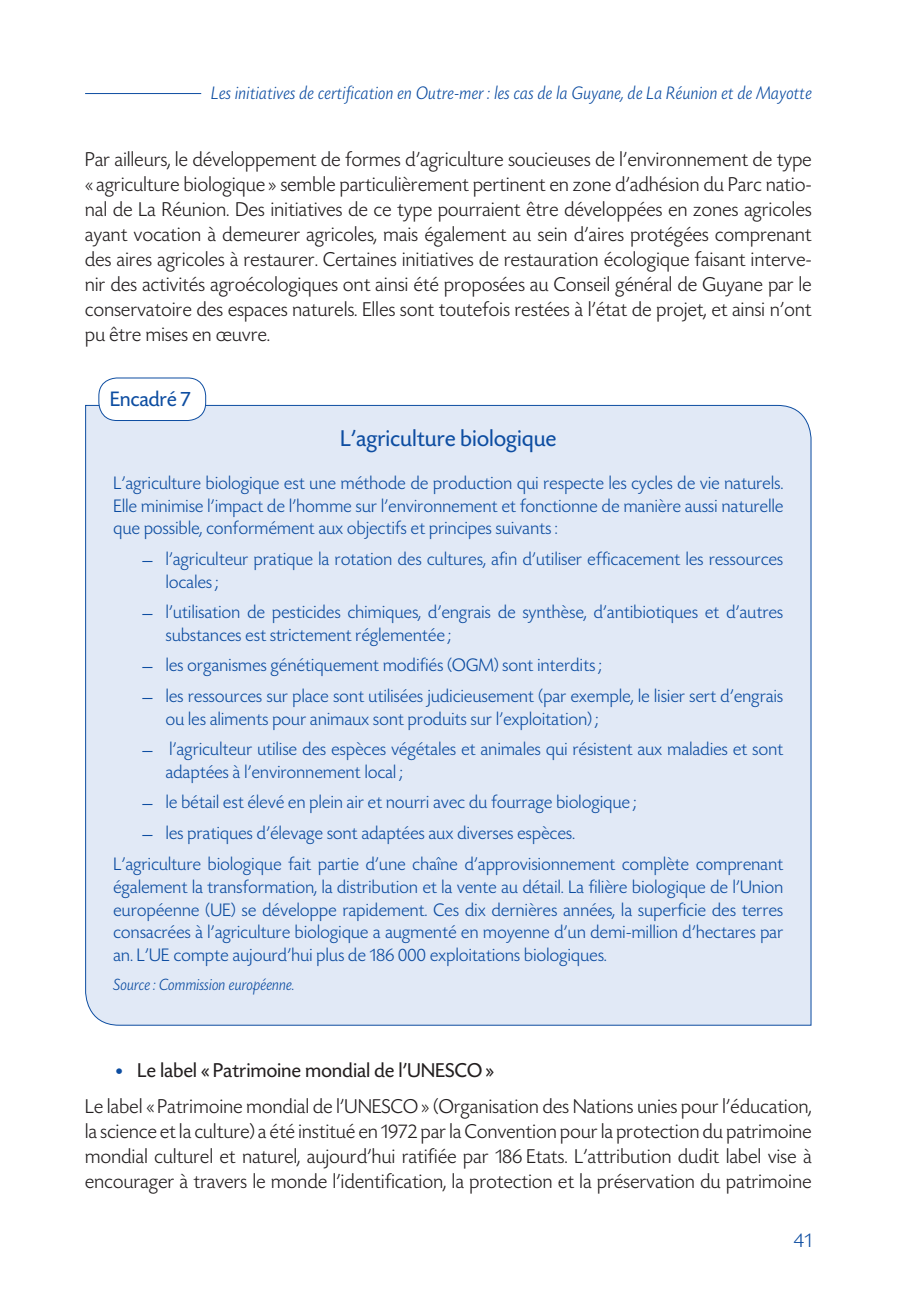
<style>
.page{position:relative;width:908px;height:1304px;background:#fff}
.page>*{position:absolute;margin:0;border:0;box-sizing:border-box;transform-origin:0 0}
.Titre_Encadré{font:24px "Today SH";letter-spacing:.02em;color:#0d4da1}
.Titre_Tableau{font:22px "Today SH";letter-spacing:.01em;color:#0d4da1}
.Tx_courant{font:300 21px/25px "Today SH";letter-spacing:.02em;color:#231f20;text-align:justify}
.Tx_Puces{font:21px "Today SH";letter-spacing:.02em;color:#231f20}
.t1{font:300 21px "Today SH";color:#0d4da1}
.Encadré_Puces{font:300 19px/22.8px "Today SH";letter-spacing:.02em;color:#0d4da1}
.Tx_Encadré{font:300 19px/22.8px "Today SH";letter-spacing:.02em;color:#0d4da1;text-align:justify}
.t2{font:italic 300 19px "Today SH";letter-spacing:.03em;color:#0d4da1}
.Tx_Encadré-2{font:italic 300 17px "Today SH";letter-spacing:.02em;color:#0d4da1}
.s1{font-size:23px}
.s2{font-family:"Gill Sans Std";font-weight:300;font-size:23px;color:#0d4da1}
</style>
<div class="page">
<div style="left:85px;top:404px;width:726px;height:622px;background:#e1e9f6"></div>
<div style="left:99px;top:378px;width:106px;height:42px;background:#fff;border-radius:18px"></div>
<div style="left:98px;top:377px;width:108px;height:44px;border:1px solid #0d4da1;border-radius:18px"></div>
<hr style="left:85px;top:93px;width:726px;height:1px;background:#0d4da1">
<div style="left:201px;top:85px;width:620px;height:14px;background:#fff"></div>
<p class="t2" style="left:211px;top:83px;width:601px">Les initiatives de certification en Outre-mer : les cas de la Guyane, de La Réunion et de Mayotte</p>
<p class="Tx_courant" style="left:85px;top:147px;width:727px">Par ailleurs, le développement de formes d’agriculture soucieuses de l’environnement de type «agriculture biologique » semble particulièrement pertinent en zone d’adhésion du Parc natio&shy;nal de La Réunion. Des initiatives de ce type pourraient être développées en zones agricoles ayant vocation à demeurer agricoles, mais également au sein d’aires protégées comprenant des aires agricoles à restaurer. Certaines initiatives de restauration écologique faisant interve&shy;nir des activités agroécologiques ont ainsi été proposées au Conseil général de Guyane par le conservatoire des espaces naturels. Elles sont toutefois restées à l’état de projet, et ainsi n’ont pu être mises en œuvre.</p>
<p class="Titre_Tableau" style="left:110px;top:388px;width:82px">Encadré 7</p>
<p class="Titre_Encadré" style="left:340px;top:426px;width:217px">L’agriculture biologique</p>
<p class="Tx_Encadré" style="left:113px;top:472px;width:671px">L’agriculture biologique est une méthode de production qui respecte les cycles de vie naturels.<br>Elle minimise l’impact de l’homme sur l’environnement et fonctionne de manière aussi naturelle que possible, conformément aux objectifs et principes suivants :</p>
<p class="Encadré_Puces" style="left:166px;top:548px;width:618px;text-indent:-24px"><span class="s1">–</span> l’agriculteur pratique la rotation des cultures, afin d’utiliser efficacement les ressources locales ;</p>
<p class="Encadré_Puces" style="left:166px;top:601px;width:618px;text-indent:-24px"><span class="s1">–</span> l’utilisation de pesticides chimiques, d’engrais de synthèse, d’antibiotiques et d’autres substances est strictement réglementée ;</p>
<p class="Encadré_Puces" style="left:142px;top:655px;width:461px"><span class="s1">–</span> les organismes génétiquement modifiés (OGM) sont interdits ;</p>
<p class="Encadré_Puces" style="left:166px;top:685px;width:618px;text-indent:-24px"><span class="s1">–</span> les ressources sur place sont utilisées judicieusement (par exemple, le lisier sert d’engrais ou les aliments pour animaux sont produits sur l’exploitation) ;</p>
<p class="Encadré_Puces" style="left:166px;top:738px;width:618px;text-indent:-24px"><span class="s1">–</span> l’agriculteur utilise des espèces végétales et animales qui résistent aux maladies et sont adaptées à l’environnement local ;</p>
<p class="Encadré_Puces" style="left:142px;top:791px;width:495px"><span class="s1">–</span> le bétail est élevé en plein air et nourri avec du fourrage biologique ;</p>
<p class="Encadré_Puces" style="left:142px;top:822px;width:434px"><span class="s1">–</span> les pratiques d’élevage sont adaptées aux diverses espèces.</p>
<p class="Tx_Encadré" style="left:113px;top:853px;width:670px">L’agriculture biologique fait partie d’une chaîne d’approvisionnement complète comprenant également la transformation, la distribution et la vente au détail. La filière biologique de l’Union européenne (UE) se développe rapidement. Ces dix dernières années, la superficie des terres consacrées à l’agriculture biologique a augmenté en moyenne d’un demi-million d’hectares par an. L’UE compte aujourd’hui plus de 186 000 exploitations biologiques.</p>
<p class="Tx_Encadré-2" style="left:113px;top:976px;width:182px">Source : Commission européenne.</p>
<p class="Tx_Puces" style="left:113px;top:1059px;width:382px"><span class="s2">•</span> Le label « Patrimoine mondial de l’UNESCO »</p>
<p class="Tx_courant" style="left:85px;top:1095px;width:727px">Le label « Patrimoine mondial de l’UNESCO » (Organisation des Nations unies pour l’éducation, la science et la culture) a été institué en 1972 par la Convention pour la protection du patrimoine mondial culturel et naturel, aujourd’hui ratifiée par 186 Etats. L’attribution dudit label vise à encourager à travers le monde l’identification, la protection et la préservation du patrimoine</p>
<p class="t1" style="left:793px;top:1230px;width:19px">41</p>
</div>
